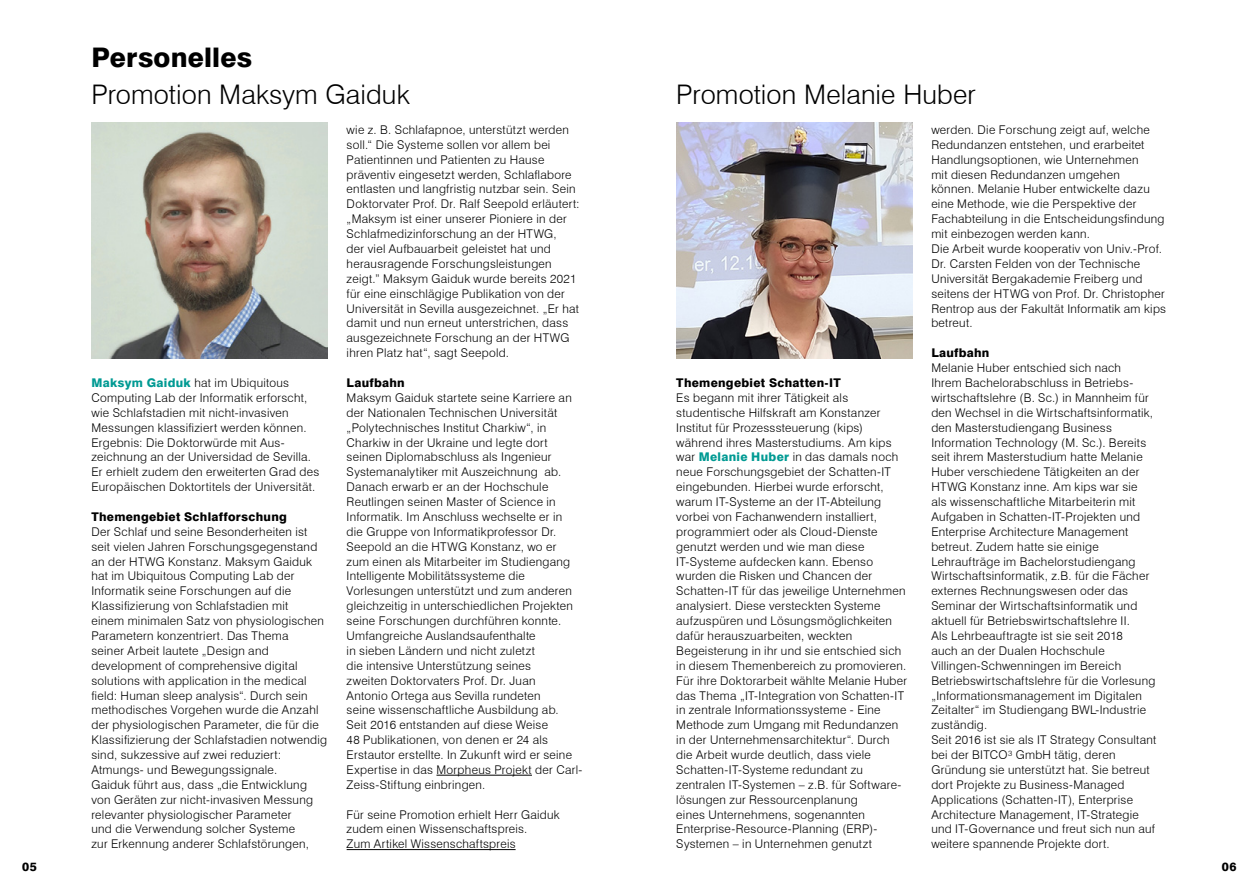
<style>
.page{position:relative;width:1259px;height:893px;background:#fff}
.page>*{position:absolute;margin:0;border:0;box-sizing:border-box;transform-origin:0 0}
.Headline_-_SCHWARZ{font:300 27px/37.2px "Swiss 721 BT";letter-spacing:.005em;color:#000}
.Fließtext_-_SCHWAR{font:300 12px/14.9px "Swiss 721 BT";letter-spacing:.025em;color:#000}
.t1{font:800 12px "Swiss 721 BT";color:#000}
.s1{font-weight:800}
.s2{font-weight:800;color:#009a93}
</style>
<div class="page">
<img style="left:91px;top:122px;width:236px;height:236px">
<hr style="left:436px;top:775px;width:96px;height:1px;background:#000">
<hr style="left:347px;top:849px;width:168px;height:1px;background:#000">
<img style="left:676px;top:122px;width:236px;height:236px">
<p class="Headline_-_SCHWARZ" style="left:91px;top:39px;width:320px"><span class="s1">Personelles<br></span>Promotion Maksym Gaiduk</p>
<p class="Fließtext_-_SCHWAR" style="left:91px;top:375px;width:229px"><span class="s2">Maksym Gaiduk</span> hat im Ubiquitous Computing Lab der Informatik erforscht, wie Schlafstadien mit nicht-invasiven Messungen klassifiziert werden können.<br>Ergebnis: Die Doktorwürde mit Aus&shy;zeichnung an der Universidad de Sevilla.<br>Er erhielt zudem den erweiterten Grad des Europäischen Doktortitels der Universität.</p>
<p class="Fließtext_-_SCHWAR" style="left:91px;top:509px;width:237px"><span class="s1">Themengebiet Schlafforschung<br></span>Der Schlaf und seine Besonderheiten ist seit vielen Jahren Forschungsgegenstand an der HTWG Konstanz. Maksym Gaiduk hat im Ubiquitous Computing Lab der Informatik seine Forschungen auf die Klassifizierung von Schlafstadien mit<br>einem minimalen Satz von physiologischen Parametern konzentriert. Das Thema<br>seiner Arbeit lautete „Design and development of comprehensive digital solutions with application in the medical field: Human sleep analysis“. Durch sein methodisches Vorgehen wurde die Anzahl der physiologischen Parameter, die für die Klassifizierung der Schlafstadien notwendig sind, sukzessive auf zwei reduziert:<br>Atmungs- und Bewegungssignale.<br>Gaiduk führt aus, dass „die Entwicklung von Geräten zur nicht-invasiven Messung relevanter physiologischer Parameter<br>und die Verwendung solcher Systeme<br>zur Erkennung anderer Schlafstörungen,</p>
<p class="Fließtext_-_SCHWAR" style="left:347px;top:122px;width:235px">wie z. B. Schlafapnoe, unterstützt werden soll.“ Die Systeme sollen vor allem bei Patientinnen und Patienten zu Hause präventiv eingesetzt werden, Schlaflabore entlasten und langfristig nutzbar sein. Sein Doktorvater Prof. Dr. Ralf Seepold erläutert: „Maksym ist einer unserer Pioniere in der Schlafmedizinforschung an der HTWG,<br>der viel Aufbauarbeit geleistet hat und herausragende Forschungsleistungen zeigt.” Maksym Gaiduk wurde bereits 2021 für eine einschlägige Publikation von der Universität in Sevilla ausgezeichnet. „Er hat damit und nun erneut unterstrichen, dass ausgezeichnete Forschung an der HTWG ihren Platz hat“, sagt Seepold.</p>
<p class="Fließtext_-_SCHWAR" style="left:347px;top:375px;width:237px"><span class="s1">Laufbahn<br></span>Maksym Gaiduk startete seine Karriere an der Nationalen Technischen Universität „Polytechnisches Institut Charkiw“, in Charkiw in der Ukraine und legte dort seinen Diplomabschluss als Ingenieur Systemanalytiker mit Auszeichnung ab.<br>Danach erwarb er an der Hochschule Reutlingen seinen Master of Science in Informatik. Im Anschluss wechselte er in<br>die Gruppe von Informatikprofessor Dr.<br>Seepold an die HTWG Konstanz, wo er<br>zum einen als Mitarbeiter im Studiengang Intelligente Mobilitätssysteme die Vorlesungen unterstützt und zum anderen gleichzeitig in unterschiedlichen Projekten seine Forschungen durchführen konnte.<br>Umfangreiche Auslandsaufenthalte<br>in sieben Ländern und nicht zuletzt<br>die intensive Unterstützung seines<br>zweiten Doktorvaters Prof. Dr. Juan<br>Antonio Ortega aus Sevilla rundeten<br>seine wissenschaftliche Ausbildung ab.<br>Seit 2016 entstanden auf diese Weise<br>48 Publikationen, von denen er 24 als Erstautor erstellte. In Zukunft wird er seine Expertise in das Morpheus Projekt der Carl-Zeiss-Stiftung einbringen.</p>
<p class="Fließtext_-_SCHWAR" style="left:347px;top:807px;width:215px">Für seine Promotion erhielt Herr Gaiduk zudem einen Wissenschaftspreis.<br>Zum Artikel Wissenschaftspreis</p>
<p class="Headline_-_SCHWARZ" style="left:676px;top:76px;width:301px">Promotion Melanie Huber</p>
<p class="Fließtext_-_SCHWAR" style="left:676px;top:375px;width:232px"><span class="s1">Themengebiet Schatten-IT<br></span>Es begann mit ihrer Tätigkeit als studentische Hilfskraft am Konstanzer Institut für Prozesssteuerung (kips) während ihres Masterstudiums. Am kips war <span class="s2">Melanie Huber</span> in das damals noch neue Forschungsgebiet der Schatten-IT eingebunden. Hierbei wurde erforscht, warum IT-Systeme an der IT-Abteilung vorbei von Fachanwendern installiert, programmiert oder als Cloud-Dienste genutzt werden und wie man diese IT-Systeme aufdecken kann. Ebenso wurden die Risken und Chancen der Schatten-IT für das jeweilige Unternehmen analysiert. Diese versteckten Systeme aufzuspüren und Lösungsmöglichkeiten dafür herauszuarbeiten, weckten Begeisterung in ihr und sie entschied sich in diesem Themenbereich zu promovieren.<br>Für ihre Doktorarbeit wählte Melanie Huber das Thema „IT-Integration von Schatten-IT in zentrale Informationssysteme - Eine Methode zum Umgang mit Redundanzen in der Unternehmensarchitektur“. Durch die Arbeit wurde deutlich, dass viele Schatten-IT-Systeme redundant zu zentralen IT-Systemen – z.B. für Software&shy;lösungen zur Ressourcenplanung<br>eines Unternehmens, sogenannten Enterprise-Resource-Planning (ERP)- Systemen – in Unternehmen genutzt</p>
<p class="Fließtext_-_SCHWAR" style="left:931px;top:122px;width:236px">werden. Die Forschung zeigt auf, welche Redundanzen entstehen, und erarbeitet Handlungsoptionen, wie Unternehmen<br>mit diesen Redundanzen umgehen<br>können. Melanie Huber entwickelte dazu eine Methode, wie die Perspektive der Fachabteilung in die Entscheidungsfindung mit einbezogen werden kann.<br>Die Arbeit wurde kooperativ von Univ.-Prof.<br>Dr. Carsten Felden von der Technische Universität Bergakademie Freiberg und seitens der HTWG von Prof. Dr. Christopher Rentrop aus der Fakultät Informatik am kips betreut.</p>
<p class="Fließtext_-_SCHWAR" style="left:931px;top:345px;width:227px"><span class="s1">Laufbahn<br></span>Melanie Huber entschied sich nach<br>Ihrem Bachelorabschluss in Betriebs&shy;wirtschaftslehre (B. Sc.) in Mannheim für den Wechsel in die Wirtschaftsinformatik, den Masterstudiengang Business Information Technology (M. Sc.). Bereits seit ihrem Masterstudium hatte Melanie Huber verschiedene Tätigkeiten an der HTWG Konstanz inne. Am kips war sie<br>als wissenschaftliche Mitarbeiterin mit Aufgaben in Schatten-IT-Projekten und Enterprise Architecture Management betreut. Zudem hatte sie einige Lehraufträge im Bachelorstudiengang Wirtschaftsinformatik, z.B. für die Fächer externes Rechnungswesen oder das Seminar der Wirtschaftsinformatik und aktuell für Betriebswirtschaftslehre II.<br>Als Lehrbeauftragte ist sie seit 2018<br>auch an der Dualen Hochschule Villingen-Schwenningen im Bereich Betriebswirtschaftslehre für die Vorlesung „Informationsmanagement im Digitalen Zeitalter“ im Studiengang BWL-Industrie zuständig.<br>Seit 2016 ist sie als IT Strategy Consultant bei der BITCO³ GmbH tätig, deren Gründung sie unterstützt hat. Sie betreut dort Projekte zu Business-Managed Applications (Schatten-IT), Enterprise Architecture Management, IT-Strategie und IT-Governance und freut sich nun auf weitere spannende Projekte dort.</p>
<p class="t1" style="left:22px;top:859px;width:16px">05</p>
<p class="t1" style="left:1222px;top:859px;width:16px">06</p>
</div>
